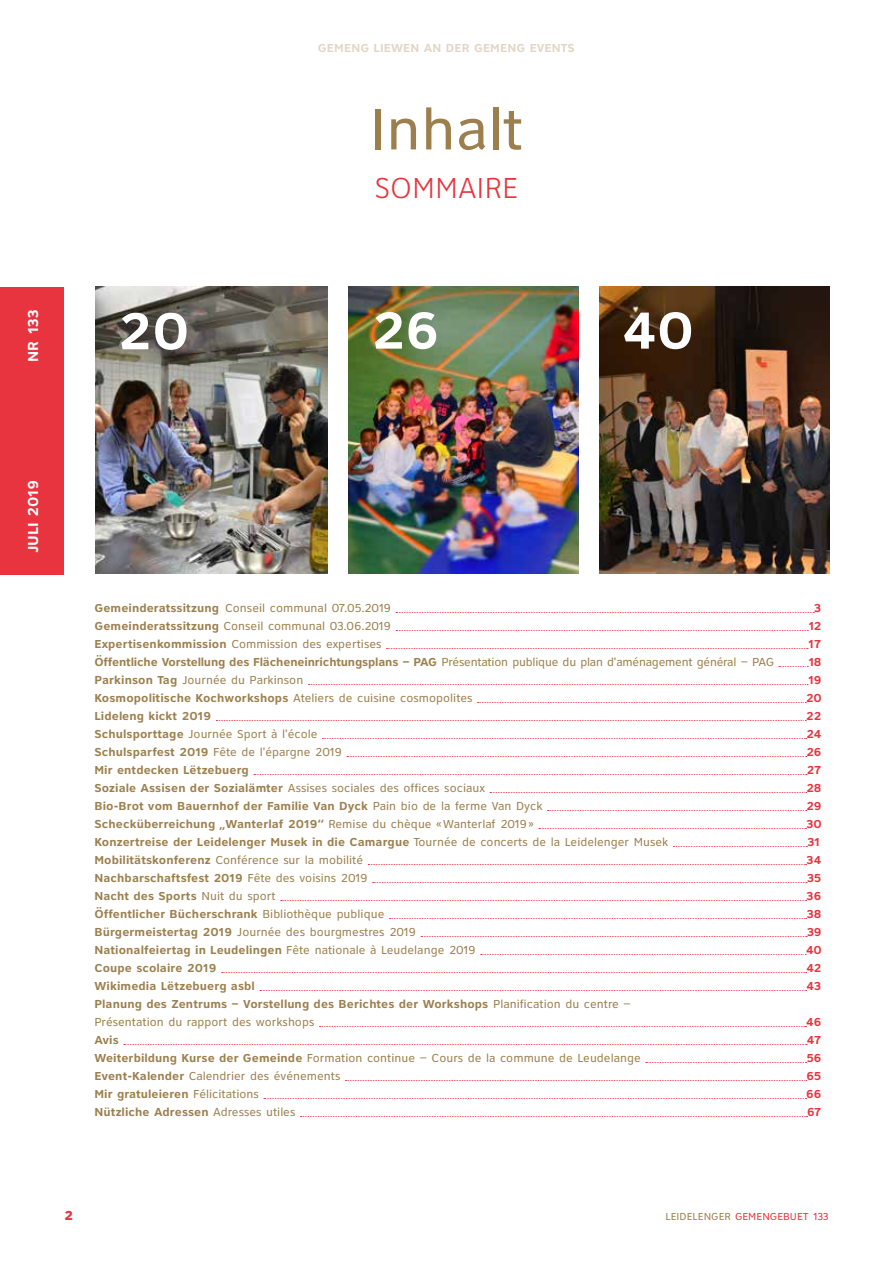
<style>
.page{position:relative;width:893px;height:1263px;background:#fff}
.page>*{position:absolute;margin:0;border:0;box-sizing:border-box;transform-origin:0 0}
.t1{font:60px "Clearview Self";color:#9c7f4d}
.t2{font:700 54px "Clearview Self";color:#fff}
.t3{font:300 30px "Clearview Self";color:#e7343f}
.t4{font:700 15px "Clearview Self";letter-spacing:-.03em;color:#fff}
.t5{font:800 13.5px "Clearview Self";color:#e7343f}
.t6{font:12px/18px "Clearview Self";color:#9c7f4d}
.t7{font:700 12px "Clearview Self";color:#9c7f4d}
.t8{font:700 12px "Clearview Self";letter-spacing:-.02em;color:#9c7f4d}
.t9{font:700 12px "Clearview Self";letter-spacing:-.065em;color:#e7343f}
.t10{font:700 12px "Clearview Self";color:#e1d7c7}
.t11{font:10.5px "Clearview Self";color:#e7343f}
.s1{font-weight:700}
.s2{font-weight:400}
.s3{color:#9c7f4d}
</style>
<div class="page">
<div style="left:0;top:287px;width:64px;height:287px;background:#e7343f"></div>
<svg style="left:396px;top:612px;width:418px;height:1px"></svg>
<svg style="left:396px;top:630px;width:412px;height:1px"></svg>
<svg style="left:387px;top:648px;width:421px;height:1px"></svg>
<svg style="left:779px;top:666px;width:29px;height:1px"></svg>
<svg style="left:308px;top:684px;width:500px;height:1px"></svg>
<svg style="left:478px;top:702px;width:328px;height:1px"></svg>
<svg style="left:216px;top:720px;width:590px;height:1px"></svg>
<svg style="left:322px;top:738px;width:485px;height:1px"></svg>
<svg style="left:347px;top:756px;width:460px;height:1px"></svg>
<svg style="left:254px;top:774px;width:553px;height:1px"></svg>
<svg style="left:490px;top:792px;width:317px;height:1px"></svg>
<svg style="left:547px;top:810px;width:260px;height:1px"></svg>
<svg style="left:539px;top:828px;width:267px;height:1px"></svg>
<svg style="left:673px;top:846px;width:134px;height:1px"></svg>
<svg style="left:368px;top:864px;width:438px;height:1px"></svg>
<svg style="left:373px;top:882px;width:434px;height:1px"></svg>
<svg style="left:281px;top:900px;width:526px;height:1px"></svg>
<svg style="left:389px;top:918px;width:418px;height:1px"></svg>
<svg style="left:421px;top:936px;width:386px;height:1px"></svg>
<svg style="left:481px;top:954px;width:325px;height:1px"></svg>
<svg style="left:222px;top:972px;width:585px;height:1px"></svg>
<svg style="left:260px;top:990px;width:547px;height:1px"></svg>
<svg style="left:319px;top:1026px;width:487px;height:1px"></svg>
<svg style="left:124px;top:1044px;width:683px;height:1px"></svg>
<svg style="left:646px;top:1062px;width:161px;height:1px"></svg>
<svg style="left:345px;top:1080px;width:462px;height:1px"></svg>
<svg style="left:264px;top:1098px;width:542px;height:1px"></svg>
<svg style="left:300px;top:1116px;width:507px;height:1px"></svg>
<img style="left:95px;top:286px;width:232px;height:287px">
<img style="left:349px;top:286px;width:229px;height:287px">
<img style="left:600px;top:286px;width:229px;height:287px">
<p class="t10" style="left:318px;top:40px;width:259px">GEMENG LIEWEN AN DER GEMENG EVENTS</p>
<h1 class="t1" style="left:369px;top:93px;width:156px">Inhalt</h1>
<h3 class="t3" style="left:375px;top:170px;width:145px">SOMMAIRE</h3>
<p class="t4" style="left:24px;top:362px;width:55px;rotate:-90deg">NR 133</p>
<h2 class="t2" style="left:116px;top:298px;width:75px">20</h2>
<h2 class="t2" style="left:370px;top:297px;width:73px">26</h2>
<h2 class="t2" style="left:621px;top:297px;width:75px">40</h2>
<p class="t4" style="left:24px;top:553px;width:75px;rotate:-90deg">JULI 2019</p>
<p class="t6" style="left:94px;top:599px;width:298px"><span class="s1">Gemeinderatssitzung</span> Conseil communal 07.05.2019</p>
<p class="t9" style="left:814px;top:601px;width:10px">3</p>
<p class="t6" style="left:94px;top:617px;width:298px"><span class="s1">Gemeinderatssitzung</span> Conseil communal 03.06.2019</p>
<p class="t9" style="left:808px;top:619px;width:16px">12</p>
<p class="t6" style="left:94px;top:635px;width:289px"><span class="s1">Expertisenkommission</span> Commission des expertises</p>
<p class="t9" style="left:807px;top:637px;width:16px">17</p>
<p class="t8" style="left:94px;top:655px;width:681px">Öffentliche Vorstellung des Flächeneinrichtungsplans – PAG <span class="s2">Présentation publique du plan d'aménagement général – PAG</span></p>
<p class="t9" style="left:808px;top:655px;width:16px">18</p>
<p class="t6" style="left:94px;top:671px;width:210px"><span class="s1">Parkinson Tag</span> Journée du Parkinson</p>
<p class="t9" style="left:807px;top:673px;width:16px">19</p>
<p class="t6" style="left:94px;top:689px;width:380px"><span class="s1">Kosmopolitische Kochworkshops</span> Ateliers de cuisine cosmopolites</p>
<p class="t9" style="left:806px;top:691px;width:18px">20</p>
<p class="t7" style="left:94px;top:709px;width:118px">Lideleng kickt 2019</p>
<p class="t9" style="left:806px;top:709px;width:18px">22</p>
<p class="t6" style="left:94px;top:725px;width:225px"><span class="s1">Schulsporttage</span> Journée Sport à l'école</p>
<p class="t9" style="left:806px;top:727px;width:17px">24</p>
<p class="t6" style="left:94px;top:743px;width:249px"><span class="s1">Schulsparfest 2019</span> Fête de l'épargne 2019</p>
<p class="t9" style="left:806px;top:745px;width:17px">26</p>
<p class="t7" style="left:94px;top:763px;width:156px">Mir entdecken Lëtzebuerg</p>
<p class="t9" style="left:806px;top:763px;width:17px">27</p>
<p class="t6" style="left:94px;top:779px;width:392px"><span class="s1">Soziale Assisen der Sozialämter</span> Assises sociales des offices sociaux</p>
<p class="t9" style="left:806px;top:781px;width:17px">28</p>
<p class="t7" style="left:94px;top:799px;width:450px">Bio-Brot vom Bauernhof der Familie Van Dyck <span class="s2">Pain bio de la ferme Van Dyck</span></p>
<p class="t9" style="left:806px;top:799px;width:17px">29</p>
<p class="t7" style="left:94px;top:817px;width:441px">Schecküberreichung „Wanterlaf 2019“ <span class="s2">Remise du chèque «Wanterlaf 2019»</span></p>
<p class="t9" style="left:806px;top:817px;width:18px">30</p>
<p class="t7" style="left:94px;top:835px;width:575px">Konzertreise der Leidelenger Musek in die Camargue <span class="s2">Tournée de concerts de la Leidelenger Musek</span></p>
<p class="t9" style="left:807px;top:835px;width:17px">31</p>
<p class="t6" style="left:94px;top:851px;width:270px"><span class="s1">Mobilitätskonferenz</span> Conférence sur la mobilité</p>
<p class="t9" style="left:806px;top:853px;width:18px">34</p>
<p class="t7" style="left:94px;top:871px;width:275px">Nachbarschaftsfest 2019 <span class="s2">Fête des voisins 2019</span></p>
<p class="t9" style="left:806px;top:871px;width:17px">35</p>
<p class="t7" style="left:94px;top:889px;width:183px">Nacht des Sports <span class="s2">Nuit du sport</span></p>
<p class="t9" style="left:806px;top:889px;width:17px">36</p>
<p class="t7" style="left:94px;top:907px;width:292px">Öffentlicher Bücherschrank <span class="s2">Bibliothèque publique</span></p>
<p class="t9" style="left:806px;top:907px;width:17px">38</p>
<p class="t6" style="left:94px;top:923px;width:323px"><span class="s1">Bürgermeistertag 2019</span> Journée des bourgmestres 2019</p>
<p class="t9" style="left:806px;top:925px;width:17px">39</p>
<p class="t7" style="left:94px;top:943px;width:383px">Nationalfeiertag in Leudelingen <span class="s2">Fête nationale à Leudelange 2019</span></p>
<p class="t9" style="left:806px;top:943px;width:18px">40</p>
<p class="t7" style="left:94px;top:961px;width:124px">Coupe scolaire 2019</p>
<p class="t9" style="left:806px;top:961px;width:17px">42</p>
<p class="t7" style="left:94px;top:979px;width:162px">Wikimedia Lëtzebuerg asbl</p>
<p class="t9" style="left:806px;top:979px;width:17px">43</p>
<p class="t6" style="left:94px;top:995px;width:538px"><span class="s1">Planung des Zentrums – Vorstellung des Berichtes der Workshops</span> Planification du centre –<br>Présentation du rapport des workshops</p>
<p class="t9" style="left:806px;top:1015px;width:18px">46</p>
<p class="t7" style="left:94px;top:1033px;width:26px">Avis</p>
<p class="t9" style="left:806px;top:1033px;width:17px">47</p>
<p class="t6" style="left:94px;top:1049px;width:548px"><span class="s1">Weiterbildung Kurse der Gemeinde</span> Formation continue – Cours de la commune de Leudelange</p>
<p class="t9" style="left:806px;top:1051px;width:17px">56</p>
<p class="t6" style="left:94px;top:1067px;width:248px"><span class="s1">Event-Kalender</span> Calendrier des événements</p>
<p class="t9" style="left:806px;top:1069px;width:17px">65</p>
<p class="t7" style="left:94px;top:1087px;width:166px">Mir gratuleieren <span class="s2">Félicitations</span></p>
<p class="t9" style="left:806px;top:1087px;width:18px">66</p>
<p class="t7" style="left:94px;top:1105px;width:203px">Nützliche Adressen <span class="s2">Adresses utiles</span></p>
<p class="t9" style="left:807px;top:1105px;width:17px">67</p>
<p class="t5" style="left:64px;top:1207px;width:11px">2</p>
<p class="t11" style="left:665px;top:1211px;width:165px"><span class="s3">LEIDELENGER</span> GEMENGEBUET 133</p>
</div>
